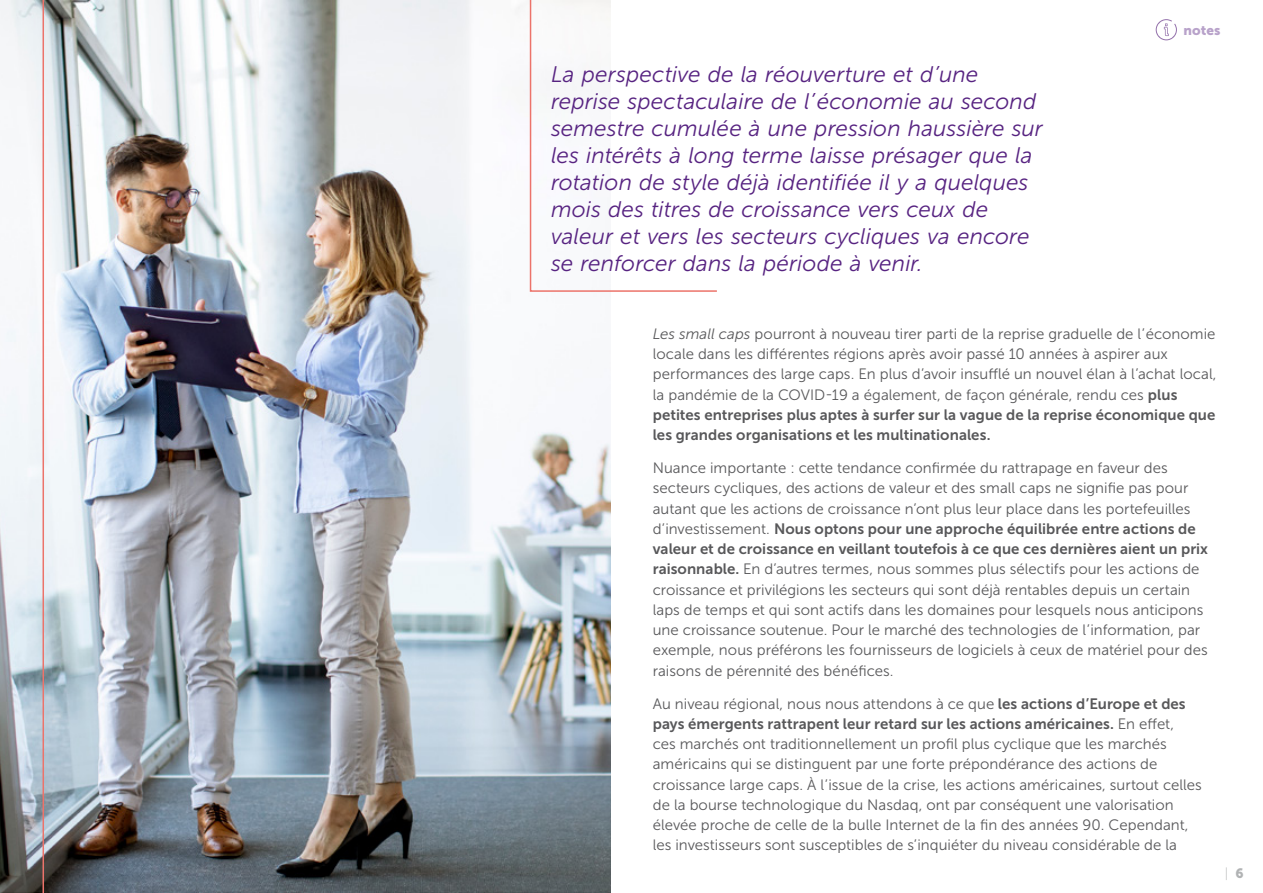
<style>
.page{position:relative;width:1263px;height:893px;background:#fff}
.page>*{position:absolute;margin:0;border:0;box-sizing:border-box;transform-origin:0 0}
.Normal_e{font:italic 22.5px/27px "Museo Sans 300";letter-spacing:.005em;color:#572381}
.body_c_8_5_10_5{font:15px/20.2px "Museo Sans 300";letter-spacing:.005em;color:#58585a}
.t1{font:13.5px "Museo Sans 900";letter-spacing:.005em;color:#b8a2ca}
.t2{font:13.5px "Museo Sans 100";color:#b1b3b4}
.s1{font-style:italic}
.s2{font-family:"Museo Sans 700"}
.s3{font-family:"Museo Sans 900"}
</style>
<div class="page">
<img style="left:0;top:0;width:610px;height:893px">
<img style="left:42px;top:0;width:189px;height:893px">
<svg style="left:529px;top:0;width:188px;height:293px"></svg>
<svg style="left:1156px;top:19px;width:21px;height:21px"></svg>
<p class="Normal_e" style="left:551px;top:60px;width:493px">La perspective de la réouverture et d’une reprise spectaculaire de l’économie au second semestre cumulée à une pression haussière sur les intérêts à long terme laisse présager que la rotation de style déjà identifiée il y a quelques mois des titres de croissance vers ceux de valeur et vers les secteurs cycliques va encore se renforcer dans la période à venir.</p>
<p class="t1" style="left:1183px;top:22px;width:39px">notes</p>
<p class="body_c_8_5_10_5" style="left:653px;top:324px;width:565px"><span class="s1">Les small caps</span> pourront à nouveau tirer parti de la reprise graduelle de l’économie locale dans les différentes régions après avoir passé 10 années à aspirer aux performances des large caps. En plus d’avoir insufflé un nouvel élan à l’achat local, la pandémie de la COVID-19 a également, de façon générale, rendu ces <span class="s2">plus petites entreprises plus aptes à surfer sur la vague de la reprise économique que les grandes organisations et les multinationales.</span></p>
<p class="body_c_8_5_10_5" style="left:653px;top:458px;width:557px">Nuance importante : cette tendance confirmée du rattrapage en faveur des secteurs cycliques, des actions de valeur et des small caps ne signifie pas pour autant que les actions de croissance n’ont plus leur place dans les portefeuilles d’investissement. <span class="s2">Nous optons pour une approche équilibrée entre actions de valeur et de croissance en veillant toutefois à ce que ces dernières aient un prix raisonnable.</span> En d’autres termes, nous sommes plus sélectifs pour les actions de croissance et privilégions les secteurs qui sont déjà rentables depuis un certain laps de temps et qui sont actifs dans les domaines pour lesquels nous anticipons une croissance soutenue. Pour le marché des technologies de l’information, par exemple, nous préférons les fournisseurs de logiciels à ceux de matériel pour des raisons de pérennité des bénéfices.</p>
<p class="body_c_8_5_10_5" style="left:653px;top:693px;width:550px">Au niveau régional, nous nous attendons à ce que <span class="s2">les actions d’Europe et des pays émergents rattrapent leur retard sur les actions américaines.</span> En effet,<br>ces marchés ont traditionnellement un profil plus cyclique que les marchés américains qui se distinguent par une forte prépondérance des actions de croissance large caps. À l’issue de la crise, les actions américaines, surtout celles de la bourse technologique du Nasdaq, ont par conséquent une valorisation élevée proche de celle de la bulle Internet de la fin des années 90. Cependant, les investisseurs sont susceptibles de s’inquiéter du niveau considérable de la</p>
<p class="t2" style="left:1225px;top:866px;width:21px">| <span class="s3">6</span></p>
</div>
